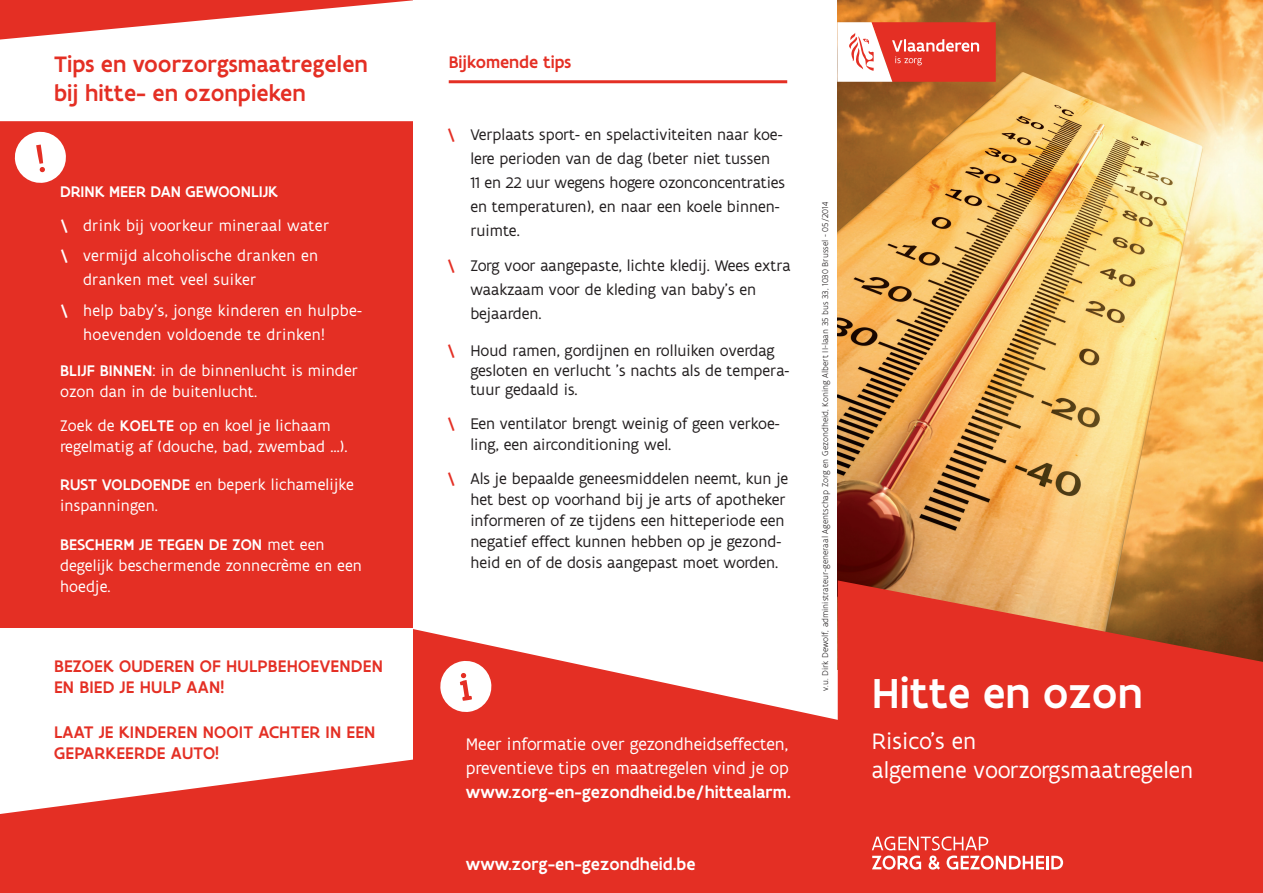
<style>
.page{position:relative;width:1263px;height:893px;background:#fff}
.page>*{position:absolute;margin:0;border:0;box-sizing:border-box;transform-origin:0 0}
.t1{font:500 45px "Flanders Art Sans";color:#fff}
.t2{font:500 24px "Flanders Art Sans";color:#e42f24}
.t3{font:24px "Flanders Art Sans";color:#fff}
.t4{font:500 18px/21px "Flanders Art Sans";letter-spacing:.01em;color:#e42f24}
.t5{font:18px "Flanders Art Sans";color:#fff}
.t6{font:500 18px "Flanders Art Sans";color:#fff}
.t7{font:16.5px/24px "Flanders Art Sans";color:#231f20}
.t8{font:16.5px/21px "Flanders Art Sans";letter-spacing:.01em;color:#fff}
.t9{font:500 16.5px "Flanders Art Sans";color:#fff}
.t10{font:500 16.5px "Flanders Art Sans";color:#e42f24}
.t11{font:300 9px "Flanders Art Sans";color:#231f20}
.s1{font-weight:500}
</style>
<div class="page">
<img style="left:838px;top:0;width:425px;height:580px">
<svg style="left:838px;top:580px;width:425px;height:313px;background:#db3827"></svg>
<svg style="left:872px;top:836px;width:191px;height:34px"></svg>
<svg style="left:837px;top:22px;width:159px;height:60px"></svg>
<svg style="left:413px;top:629px;width:431px;height:264px;fill:#e42f24"></svg>
<hr style="left:449px;top:80px;width:338px;height:3px;background:#e42f24">
<svg style="left:438px;top:659px;width:55px;height:55px"></svg>
<div style="left:0;top:0;width:412px;height:893px;background:#e42f24"></div>
<svg style="left:0;top:0;width:413px;height:121px;fill:#fff"></svg>
<div style="left:0;top:629px;width:412px;height:264px;background:#fff"></div>
<svg style="left:0;top:759px;width:417px;height:134px;fill:#e42f24"></svg>
<svg style="left:14px;top:131px;width:52px;height:52px"></svg>
<p class="t2" style="left:54px;top:49px;width:315px">Tips en voorzorgsmaatregelen</p>
<p class="t2" style="left:54px;top:78px;width:253px">bij hitte- en ozonpieken</p>
<p class="t9" style="left:60px;top:181px;width:220px">DRINK MEER DAN GEWOONLIJK</p>
<p class="t9" style="left:60px;top:215px;width:10px">\</p>
<p class="t8" style="left:83px;top:215px;width:247px">drink bij voorkeur mineraal water</p>
<p class="t9" style="left:60px;top:245px;width:10px">\</p>
<p class="t8" style="left:83px;top:244px;width:237px;line-height:24px">vermijd alcoholische dranken en dranken met veel suiker</p>
<p class="t9" style="left:60px;top:300px;width:10px">\</p>
<p class="t8" style="left:83px;top:299px;width:280px;line-height:24px">help baby’s, jonge kinderen en hulpbe&shy;hoevenden voldoende te drinken!</p>
<p class="t8" style="left:60px;top:360px;width:299px"><span class="s1">BLIJF BINNEN</span>: in de binnenlucht is minder ozon dan in de buitenlucht.</p>
<p class="t8" style="left:60px;top:415px;width:289px">Zoek de <span class="s1">KOELTE</span> op en koel je lichaam regelmatig af (douche, bad, zwembad …).</p>
<p class="t8" style="left:60px;top:475px;width:295px"><span class="s1">RUST VOLDOENDE</span> en beperk lichamelijke inspanningen.</p>
<p class="t8" style="left:60px;top:534px;width:303px"><span class="s1">BESCHERM JE TEGEN DE ZON</span> met een degelijk beschermende zonnecrème en een hoedje.</p>
<p class="t4" style="left:54px;top:655px;width:330px">BEZOEK OUDEREN OF HULPBEHOEVENDEN</p>
<p class="t4" style="left:54px;top:676px;width:172px">EN BIED JE HULP AAN!</p>
<p class="t4" style="left:54px;top:722px;width:323px">LAAT JE KINDEREN NOOIT ACHTER IN EEN<br>GEPARKEERDE AUTO!</p>
<p class="t4" style="left:449px;top:51px;width:124px">Bijkomende tips</p>
<p class="t10" style="left:447px;top:124px;width:10px">\</p>
<p class="t7" style="left:470px;top:122px;width:316px">Verplaats sport- en spelactiviteiten naar koe&shy;lere perioden van de dag (beter niet tussen<br>11 en 22 uur wegens hogere ozonconcentraties en temperaturen), en naar een koele binnen&shy;ruimte.</p>
<p class="t10" style="left:447px;top:256px;width:10px">\</p>
<p class="t7" style="left:470px;top:254px;width:322px">Zorg voor aangepaste, lichte kledij. Wees extra waakzaam voor de kleding van baby’s en bejaarden.</p>
<p class="t10" style="left:447px;top:341px;width:10px">\</p>
<p class="t7" style="left:470px;top:342px;width:321px;line-height:19.5px">Houd ramen, gordijnen en rolluiken overdag gesloten en verlucht ’s nachts als de tempera&shy;tuur gedaald is.</p>
<p class="t10" style="left:447px;top:413px;width:10px">\</p>
<p class="t7" style="left:470px;top:413px;width:311px;line-height:21px">Een ventilator brengt weinig of geen verkoe&shy;ling, een airconditioning wel.</p>
<p class="t10" style="left:447px;top:468px;width:10px">\</p>
<p class="t7" style="left:470px;top:468px;width:319px;line-height:21px">Als je bepaalde geneesmiddelen neemt, kun je het best op voorhand bij je arts of apotheker informeren of ze tijdens een hitteperiode een negatief effect kunnen hebben op je gezond&shy;heid en of de dosis aangepast moet worden.</p>
<p class="t5" style="left:466px;top:733px;width:324px">Meer informatie over gezondheidseffecten,</p>
<p class="t5" style="left:466px;top:757px;width:325px">preventieve tips en maatregelen vind je op</p>
<p class="t6" style="left:466px;top:781px;width:326px">www.zorg-en-gezondheid.be/hittealarm.</p>
<p class="t6" style="left:466px;top:852px;width:231px">www.zorg-en-gezondheid.be</p>
<p class="t11" style="left:820px;top:691px;width:490px;rotate:-90deg">v.u. Dirk Dewolf, administrateur-generaal Agentschap Zorg en Gezondheid, Koning Albert II-laan 35 bus 33, 1030 Brussel - 05/2014</p>
<p class="t1" style="left:872px;top:665px;width:272px">Hitte en ozon</p>
<p class="t3" style="left:872px;top:727px;width:106px">Risico’s en</p>
<p class="t3" style="left:872px;top:756px;width:323px">algemene voorzorgsmaatregelen</p>
</div>
